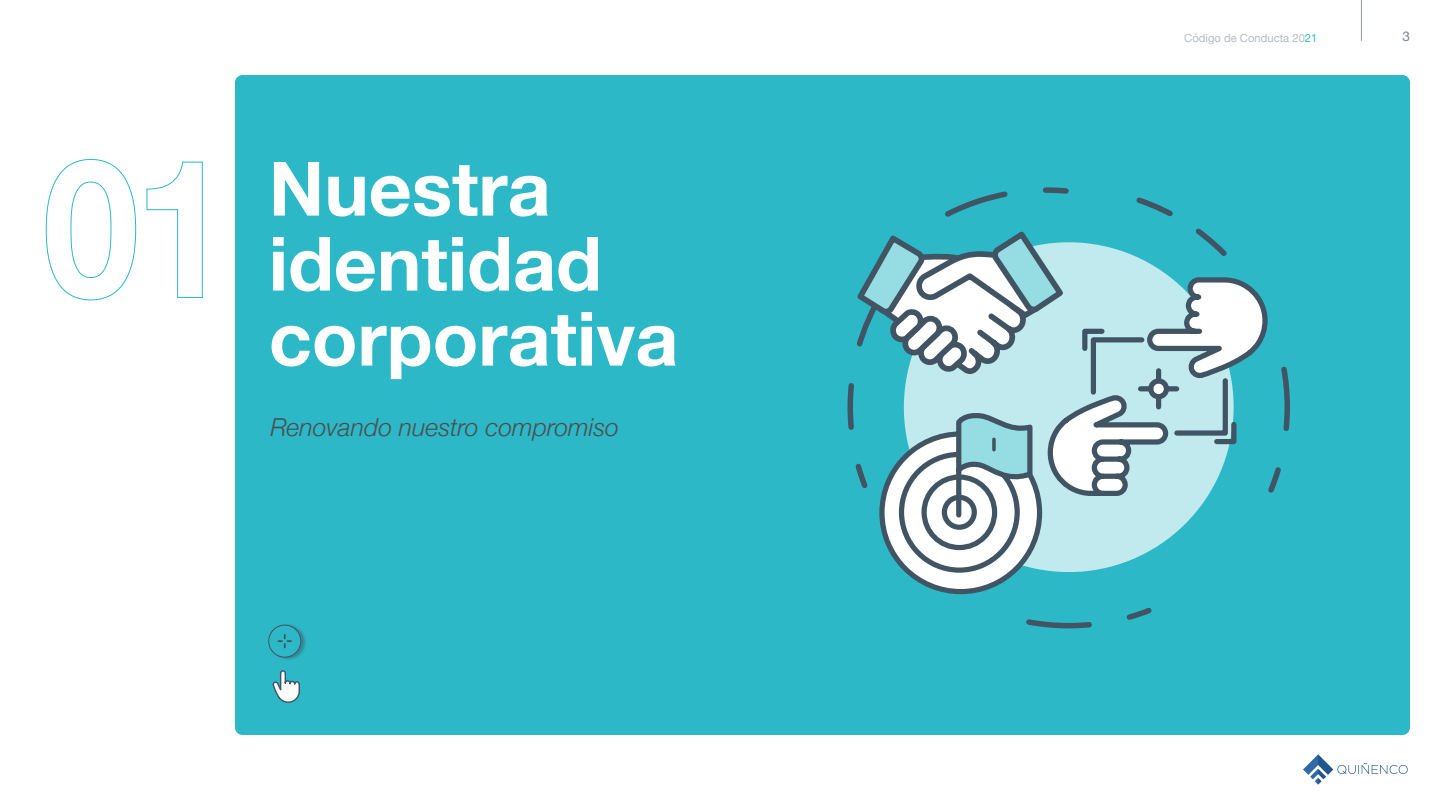
<style>
.page{position:relative;width:1440px;height:810px;background:#fff}
.page>*{position:absolute;margin:0;border:0;box-sizing:border-box;transform-origin:0 0}
.Titulo{font:700 75px/75px "Helvetica Neue";color:#fff}
.bajada_titulo{font:italic 300 24.75px "Helvetica Neue";color:#4d4d4d}
.t1{font:13.5px "Helvetica Neue";color:#7a8793}
.t2{font:11.25px "Helvetica Neue";color:#b3bbc1}
.s1{color:#2cb8c7}
</style>
<div class="page">
<hr style="left:1361px;top:0;width:1px;height:41px;background:#8d98a2">
<div style="left:235px;top:75px;width:1175px;height:660px;background:#2cb8c7;border-radius:8px"></div>
<svg style="left:273px;top:670px;width:27px;height:33px"></svg>
<svg style="left:895px;top:520px;width:294px;height:61px;fill:#c0eaee"></svg>
<svg style="left:1026px;top:607px;width:126px;height:22px"></svg>
<svg style="left:882px;top:434px;width:158px;height:158px;background:#d3d7db"></svg>
<svg style="left:902px;top:454px;width:115px;height:116px;background:#e3e6e8"></svg>
<div style="left:899px;top:452px;width:121px;height:121px;border:5px solid #415464;border-radius:50%"></div>
<svg style="left:924px;top:477px;width:71px;height:71px"></svg>
<div style="left:921px;top:474px;width:76px;height:76px;border:5px solid #415464;border-radius:50%"></div>
<svg style="left:944px;top:497px;width:30px;height:30px"></svg>
<div style="left:942px;top:495px;width:35px;height:35px;border:5px solid #415464;border-radius:50%"></div>
<svg style="left:847px;top:187px;width:443px;height:333px"></svg>
<svg style="left:45px;top:159px;width:158px;height:142px"></svg>
<div style="left:270px;top:623px;width:37px;height:38px;background:#415464;opacity:.5"></div>
<div style="left:269px;top:625px;width:32px;height:32px;background:#2cb8c7;border-radius:50%"></div>
<div style="left:269px;top:625px;width:32px;height:32px;border:1px solid #415464;border-radius:50%"></div>
<svg style="left:278px;top:635px;width:13px;height:12px"></svg>
<img style="left:1303px;top:754px;width:105px;height:31px">
<p class="Titulo" style="left:269px;top:153px;width:283px">Nuestra</p>
<p class="Titulo" style="left:269px;top:228px;width:411px">identidad corporativa</p>
<p class="bajada_titulo" style="left:271px;top:408px;width:350px">Renovando nuestro compromiso</p>
<p class="t2" style="left:1184px;top:29px;width:135px">Código de Conducta 20<span class="s1">21</span></p>
<p class="t1" style="left:1402px;top:26px;width:9px">3</p>
</div>
